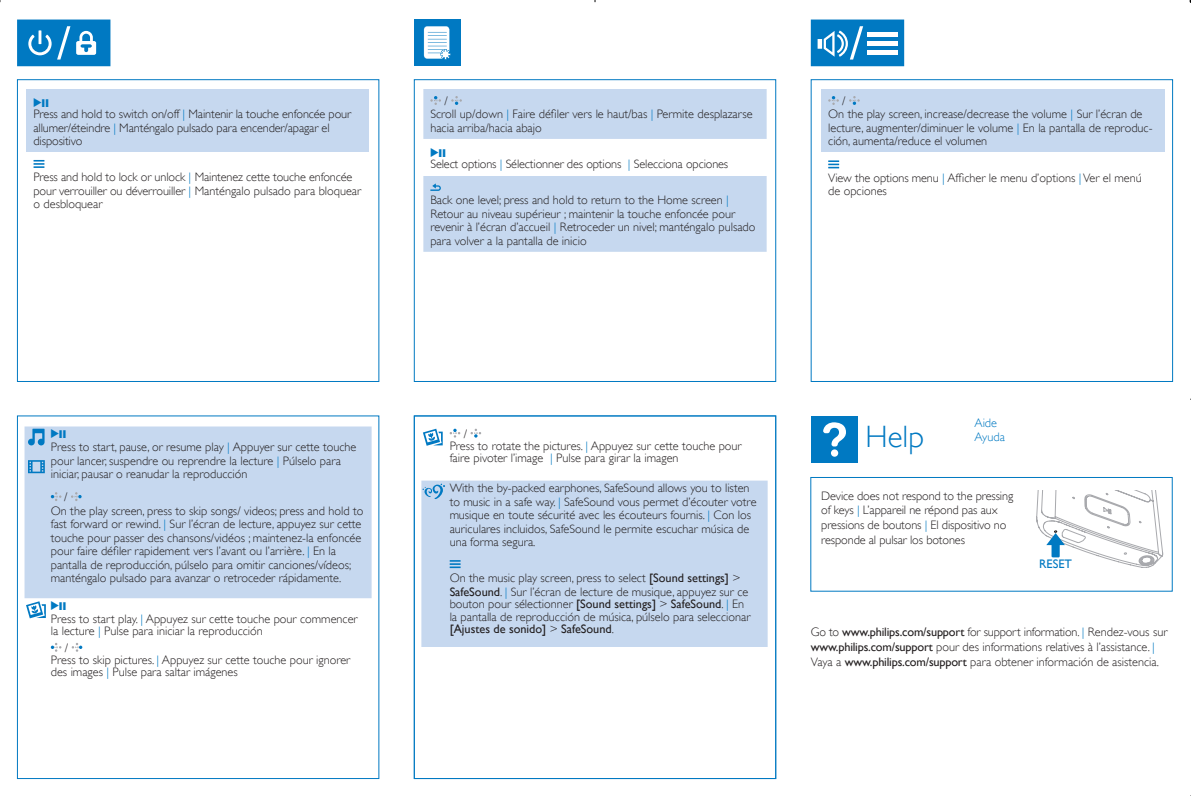
<style>
.page{position:relative;width:1191px;height:796px;background:#fff}
.page>*{position:absolute;margin:0;border:0;box-sizing:border-box;transform-origin:0 0}
.t1{font:30.8px "Gill Sans Alt One WGL Light";color:#0079c2}
.t2{font:12.42px "Gill Sans Alt One WGL";color:#0079c2}
.t3{font:12.25px/13.5px "Gill Sans Alt One WGL Light";color:#231f20}
.t4{font:12.25px "Gill Sans Alt One WGL Light";color:#0079c2}
.t5{font:12.25px "Audio Four 4";color:#0079c2}
.s1{color:#0079c2}
.s2{font-family:"Gill Sans Alt One WGL"}
</style>
<div class="page">
<div style="left:414px;top:415px;width:362px;height:363px;border:1px solid #0079c2"></div>
<div style="left:811px;top:79px;width:362px;height:303px;border:1px solid #0079c2"></div>
<div style="left:414px;top:79px;width:362px;height:303px;border:1px solid #0079c2"></div>
<div style="left:414px;top:20px;width:47px;height:46px;background:#0079c2"></div>
<svg style="left:424px;top:26px;width:27px;height:34px"></svg>
<svg style="left:811px;top:20px;width:93px;height:46px;background:#1e88c9"></svg>
<hr style="left:868px;top:33px;width:30px;height:4px;background:#fff">
<div style="left:868px;top:50px;width:30px;height:5px;background:#fff"></div>
<hr style="left:868px;top:42px;width:30px;height:4px;background:#fff">
<div style="left:17px;top:79px;width:362px;height:303px;border:1px solid #0079c2"></div>
<svg style="left:17px;top:20px;width:93px;height:46px;background:#238bca"></svg>
<div style="left:421px;top:480px;width:347px;height:167px;background:#c6d8ef"></div>
<svg style="left:423px;top:428px;width:20px;height:18px"></svg>
<svg style="left:450px;top:428px;width:10px;height:9px"></svg>
<svg style="left:471px;top:428px;width:10px;height:9px"></svg>
<svg style="left:423px;top:483px;width:22px;height:16px"></svg>
<svg style="left:450px;top:560px;width:11px;height:8px"></svg>
<div style="left:25px;top:426px;width:347px;height:172px;background:#c6d8ef"></div>
<svg style="left:28px;top:428px;width:17px;height:17px"></svg>
<svg style="left:28px;top:460px;width:17px;height:13px"></svg>
<svg style="left:51px;top:492px;width:10px;height:9px"></svg>
<svg style="left:71px;top:492px;width:11px;height:9px"></svg>
<svg style="left:26px;top:601px;width:20px;height:17px"></svg>
<svg style="left:51px;top:643px;width:10px;height:8px"></svg>
<svg style="left:72px;top:643px;width:10px;height:8px"></svg>
<div style="left:810px;top:477px;width:363px;height:114px;border:1px solid #0079c2"></div>
<div style="left:811px;top:416px;width:46px;height:47px;background:#0079c2"></div>
<svg style="left:823px;top:422px;width:23px;height:24px"></svg>
<div style="left:831px;top:449px;width:7px;height:7px;background:#fff;border-radius:50%"></div>
<svg style="left:1036px;top:490px;width:127px;height:78px"></svg>
<div style="left:27px;top:89px;width:342px;height:63px;background:#c6d8ef"></div>
<svg style="left:34px;top:160px;width:10px;height:8px"></svg>
<div style="left:423px;top:89px;width:344px;height:163px;background:#c6d8ef"></div>
<div style="left:423px;top:139px;width:344px;height:36px;background:#fff"></div>
<svg style="left:430px;top:96px;width:11px;height:9px"></svg>
<svg style="left:451px;top:96px;width:11px;height:9px"></svg>
<svg style="left:430px;top:183px;width:11px;height:8px"></svg>
<div style="left:821px;top:89px;width:343px;height:63px;background:#c6d8ef"></div>
<svg style="left:828px;top:96px;width:11px;height:9px"></svg>
<svg style="left:849px;top:96px;width:11px;height:9px"></svg>
<svg style="left:828px;top:160px;width:11px;height:8px"></svg>
<p class="t5" style="left:34px;top:98px;width:17px">2;</p>
<p class="t3" style="left:34px;top:108px;width:319px">Press and hold to switch on/off <span class="s1">|</span> Maintenir la touche enfoncée pour allumer/éteindre <span class="s1">|</span> Manténgalo pulsado para encender/apagar el dispositivo</p>
<p class="t3" style="left:34px;top:171px;width:329px">Press and hold to lock or unlock <span class="s1">|</span> Maintenez cette touche enfoncée pour verrouiller ou déverrouiller <span class="s1">|</span> Manténgalo pulsado para bloquear o desbloquear</p>
<p class="t3" style="left:444px;top:94px;width:5px">/</p>
<p class="t3" style="left:430px;top:108px;width:324px">Scroll up/down <span class="s1">|</span> Faire défiler vers le haut/bas <span class="s1">|</span> Permite desplazarse hacia arriba/hacia abajo</p>
<p class="t5" style="left:430px;top:148px;width:17px">2;</p>
<p class="t3" style="left:430px;top:158px;width:299px">Select options <span class="s1">|</span> Sélectionner des options <span class="s1">|</span> Selecciona opciones</p>
<p class="t3" style="left:430px;top:193px;width:327px">Back one level; press and hold to return to the Home screen <span class="s1">| </span>Retour au niveau supérieur ; maintenir la touche enfoncée pour revenir à l’écran d’accueil <span class="s1">|</span> Retroceder un nivel; manténgalo pulsado para volver a la pantalla de inicio</p>
<p class="t3" style="left:842px;top:94px;width:5px">/</p>
<p class="t3" style="left:828px;top:108px;width:326px">On the play screen, increase/decrease the volume <span class="s1">|</span> Sur l’écran de lecture, augmenter/diminuer le volume <span class="s1">|</span> En la pantalla de reproduc&shy;ción, aumenta/reduce el volumen</p>
<p class="t3" style="left:828px;top:171px;width:315px">View the options menu <span class="s1">|</span> Afficher le menu d’options <span class="s1">|</span> Ver el menú de opciones</p>
<p class="t5" style="left:51px;top:428px;width:17px">2;</p>
<p class="t3" style="left:51px;top:440px;width:307px">Press to start, pause, or resume play <span class="s1">|</span> Appuyer sur cette touche pour lancer, suspendre ou reprendre la lecture <span class="s1">|</span> Púlselo para iniciar, pausar o reanudar la reproducción</p>
<p class="t3" style="left:64px;top:490px;width:5px">/</p>
<p class="t3" style="left:51px;top:504px;width:314px">On the play screen, press to skip songs/ videos; press and hold to fast forward or rewind. <span class="s1">|</span> Sur l’écran de lecture, appuyez sur cette touche pour passer des chansons/vidéos ; maintenez-la enfoncée pour faire défiler rapidement vers l’avant ou l’arrière. <span class="s1">|</span> En la pantalla de reproducción, púlselo para omitir canciones/vídeos; manténgalo pulsado para avanzar o retroceder rápidamente.</p>
<p class="t5" style="left:51px;top:601px;width:17px">2;</p>
<p class="t3" style="left:51px;top:612px;width:308px;line-height:12.2px">Press to start play. <span class="s1">|</span> Appuyez sur cette touche pour commencer la lecture <span class="s1">|</span> Pulse para iniciar la reproducción</p>
<p class="t3" style="left:65px;top:641px;width:5px">/</p>
<p class="t3" style="left:51px;top:654px;width:301px;line-height:12.2px">Press to skip pictures. <span class="s1">|</span> Appuyez sur cette touche pour ignorer des images <span class="s1">|</span> Pulse para saltar imágenes</p>
<p class="t3" style="left:464px;top:427px;width:5px">/</p>
<p class="t3" style="left:450px;top:440px;width:294px;line-height:12.2px">Press to rotate the pictures. <span class="s1">|</span> Appuyez sur cette touche pour faire pivoter l’image <span class="s1">|</span> Pulse para girar la imagen</p>
<p class="t3" style="left:450px;top:481px;width:308px">With the by-packed earphones, SafeSound allows you to listen to music in a safe way. <span class="s1">|</span> SafeSound vous permet d’écouter votre musique en toute sécurité avec les écouteurs fournis. <span class="s1">|</span> Con los auriculares incluidos, SafeSound le permite escuchar música de una forma segura.</p>
<p class="t3" style="left:450px;top:571px;width:300px;line-height:14px">On the music play screen, press to select <span class="s2">[Sound settings]</span> &gt;<br><span class="s2">SafeSound</span>. <span class="s1">|</span> Sur l’écran de lecture de musique, appuyez sur ce</p>
<p class="t3" style="left:450px;top:598px;width:302px;line-height:12.2px">bouton pour sélectionner <span class="s2">[Sound settings]</span> &gt; <span class="s2">SafeSound</span>. <span class="s1">|</span> En la pantalla de reproducción de música, púlselo para seleccionar <span class="s2">[Ajustes de sonido]</span> &gt; <span class="s2">SafeSound</span>.</p>
<p class="t4" style="left:974px;top:414px;width:24px">Aide</p>
<p class="t1" style="left:866px;top:416px;width:60px">Help</p>
<p class="t4" style="left:974px;top:429px;width:32px">Ayuda</p>
<p class="t3" style="left:821px;top:488px;width:193px;line-height:14.7px">Device does not respond to the pressing of keys <span class="s1">|</span> L’appareil ne répond pas aux pressions de boutons <span class="s1">|</span> El dispositivo no responde al pulsar los botones</p>
<p class="t2" style="left:1039px;top:555px;width:34px">RESET</p>
<p class="t3" style="left:811px;top:624px;width:358px;line-height:14.7px">Go to <span class="s2">www.philips.com/support</span> for support information. <span class="s1">|</span> Rendez-vous sur <span class="s2">www.philips.com/support</span> pour des informations relatives à l’assistance. <span class="s1">|<br></span>Vaya a <span class="s2">www.philips.com/support</span> para obtener información de asistencia.</p>
</div>
